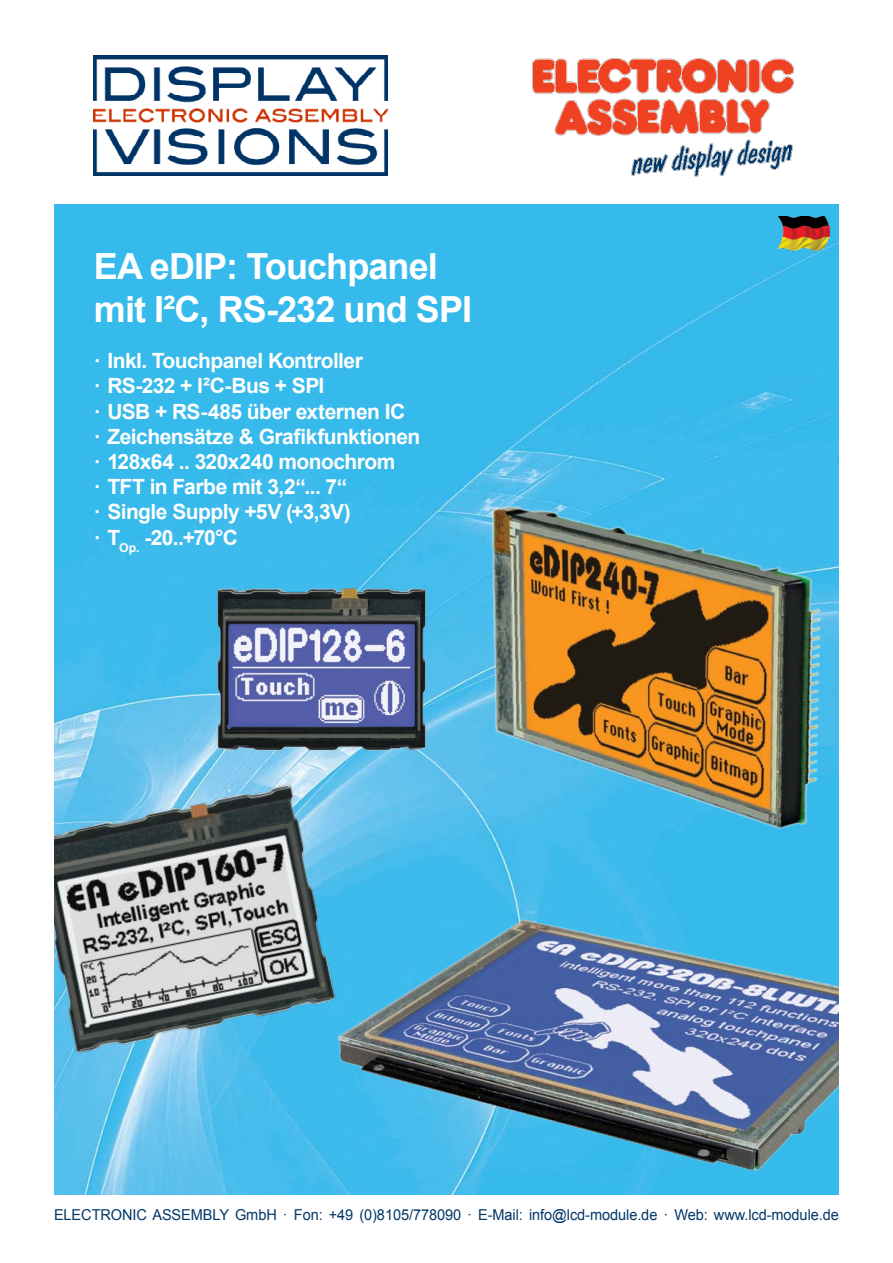
<style>
.page{position:relative;width:893px;height:1263px;background:#fff}
.page>*{position:absolute;margin:0;border:0;box-sizing:border-box;transform-origin:0 0}
.t1{font:700 36px/43.2px "Arial";letter-spacing:-.025em;color:#fff}
.t2{font:700 21px/25.2px "Arial";letter-spacing:-.025em;color:#fff}
.t3{font:15px "Arial";letter-spacing:-.005em;color:#003768}
</style>
<div class="page">
<img style="left:54px;top:205px;width:785px;height:990px">
<img style="left:532px;top:58px;width:262px;height:118px">
<img style="left:94px;top:55px;width:294px;height:120px">
<img style="left:777px;top:216px;width:52px;height:35px">
<img style="left:210px;top:581px;width:228px;height:182px">
<img style="left:54px;top:777px;width:296px;height:291px">
<img style="left:480px;top:497px;width:351px;height:341px">
<img style="left:329px;top:906px;width:510px;height:278px">
<h1 class="t1" style="left:94px;top:245px;width:380px">EA eDIP: Touchpanel mit I²C, RS-232 und SPI</h1>
<p class="t2" style="left:94px;top:348px;width:328px">· Inkl. Touchpanel Kontroller<br>· RS-232 + I²C-Bus + SPI<br>· USB + RS-485 über externen IC<br>· Zeichensätze &amp; Grafikfunktionen · 128x64 .. 320x240 monochrom<br>· TFT in Farbe mit 3,2“... 7“<br>· Single Supply +5V (+3,3V)<br>· T<sub>Op.</sub> -20..+70°C</p>
<p class="t3" style="left:54px;top:1204px;width:786px">ELECTRONIC ASSEMBLY GmbH · Fon: +49 (0)8105/778090 · E-Mail: info@lcd-module.de · Web: www.lcd-module.de</p>
</div>
